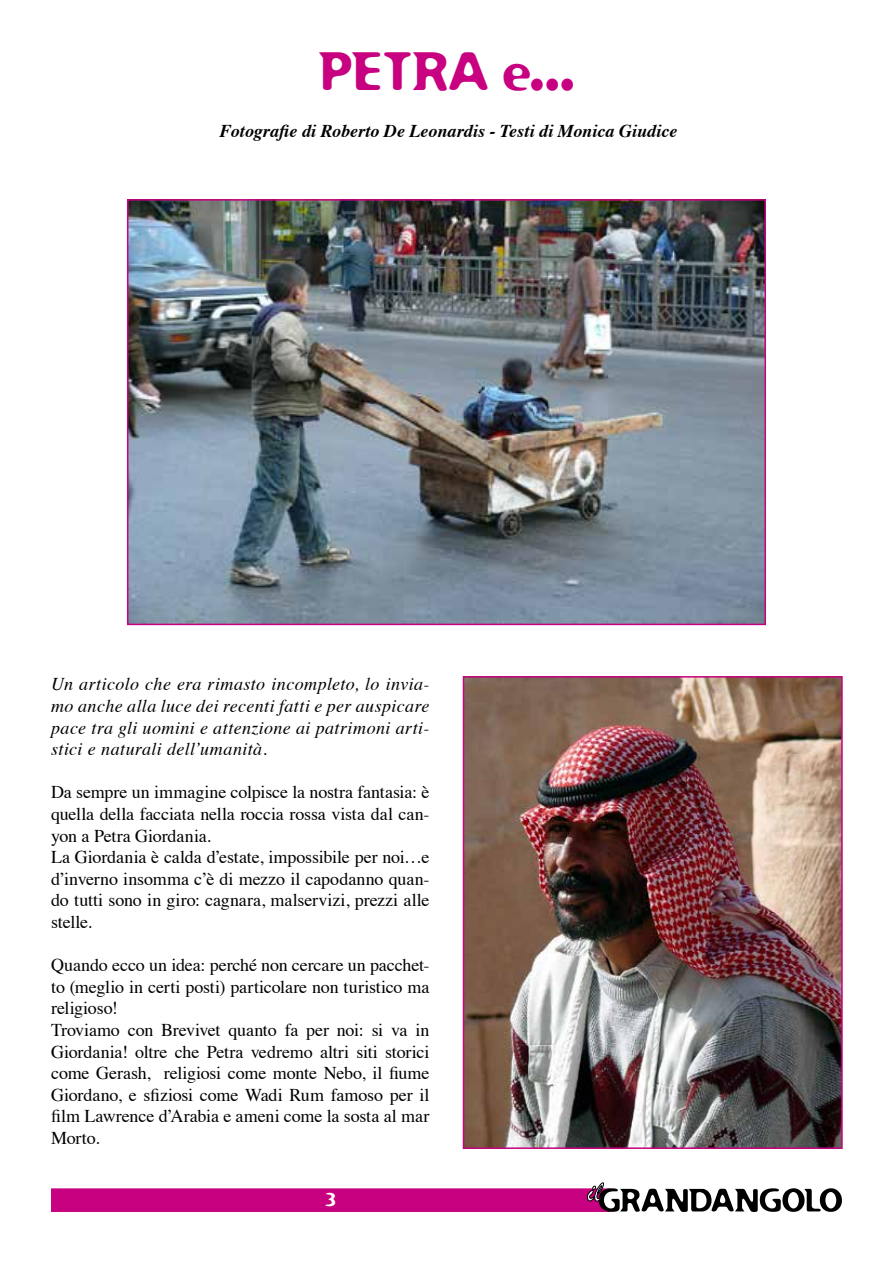
<style>
.page{position:relative;width:893px;height:1263px;background:#fff}
.page>*{position:absolute;margin:0;border:0;box-sizing:border-box;transform-origin:0 0}
.t1{font:52.5px "Flexure";letter-spacing:-.025em;color:#c7017f;scale:.94 1}
.t2{font:18px/21.6px "Times";letter-spacing:-.005em;color:#000}
.t3{font:italic 18px/21.6px "Times";letter-spacing:.025em;color:#000;text-align:justify}
.t4{font:italic 700 18px "Times";letter-spacing:.005em;color:#000}
.t5{font:18px "Flexure";color:#fff}
</style>
<div class="page">
<svg style="left:51px;top:1182px;width:791px;height:30px"></svg>
<img style="left:130px;top:202px;width:633px;height:420px">
<div style="left:127px;top:199px;width:639px;height:426px;border:2px solid #c7017f"></div>
<img style="left:466px;top:679px;width:374px;height:467px">
<div style="left:463px;top:676px;width:380px;height:473px;border:2px solid #c7017f"></div>
<h1 class="t1" style="left:318px;top:39px;width:275px">PETRA e...</h1>
<p class="t4" style="left:220px;top:114px;width:459px">Fotografie di Roberto De Leonardis - Testi di Monica Giudice</p>
<p class="t3" style="left:51px;top:672px;width:380px">Un articolo che era rimasto incompleto, lo invia&shy;mo anche alla luce dei recenti fatti e per auspicare pace tra gli uomini e attenzione ai patrimoni arti&shy;stici e naturali dell’umanità.</p>
<p class="t2" style="left:51px;top:780px;width:380px">Da sempre un immagine colpisce la nostra fantasia: è quella della facciata nella roccia rossa vista dal can&shy;yon a Petra Giordania.<br>La Giordania è calda d’estate, impossibile per noi…e d’inverno insomma c’è di mezzo il capodanno quan&shy;do tutti sono in giro: cagnara, malservizi, prezzi alle stelle.</p>
<p class="t2" style="left:51px;top:953px;width:380px">Quando ecco un idea: perché non cercare un pacchet&shy;to (meglio in certi posti) particolare non turistico ma religioso!<br>Troviamo con Brevivet quanto fa per noi: si va in Giordania! oltre che Petra vedremo altri siti storici come Gerash, religiosi come monte Nebo, il fiume Giordano, e sfiziosi come Wadi Rum famoso per il film Lawrence d’Arabia e ameni come la sosta al mar Morto.</p>
<p class="t5" style="left:325px;top:1188px;width:13px">3</p>
</div>
